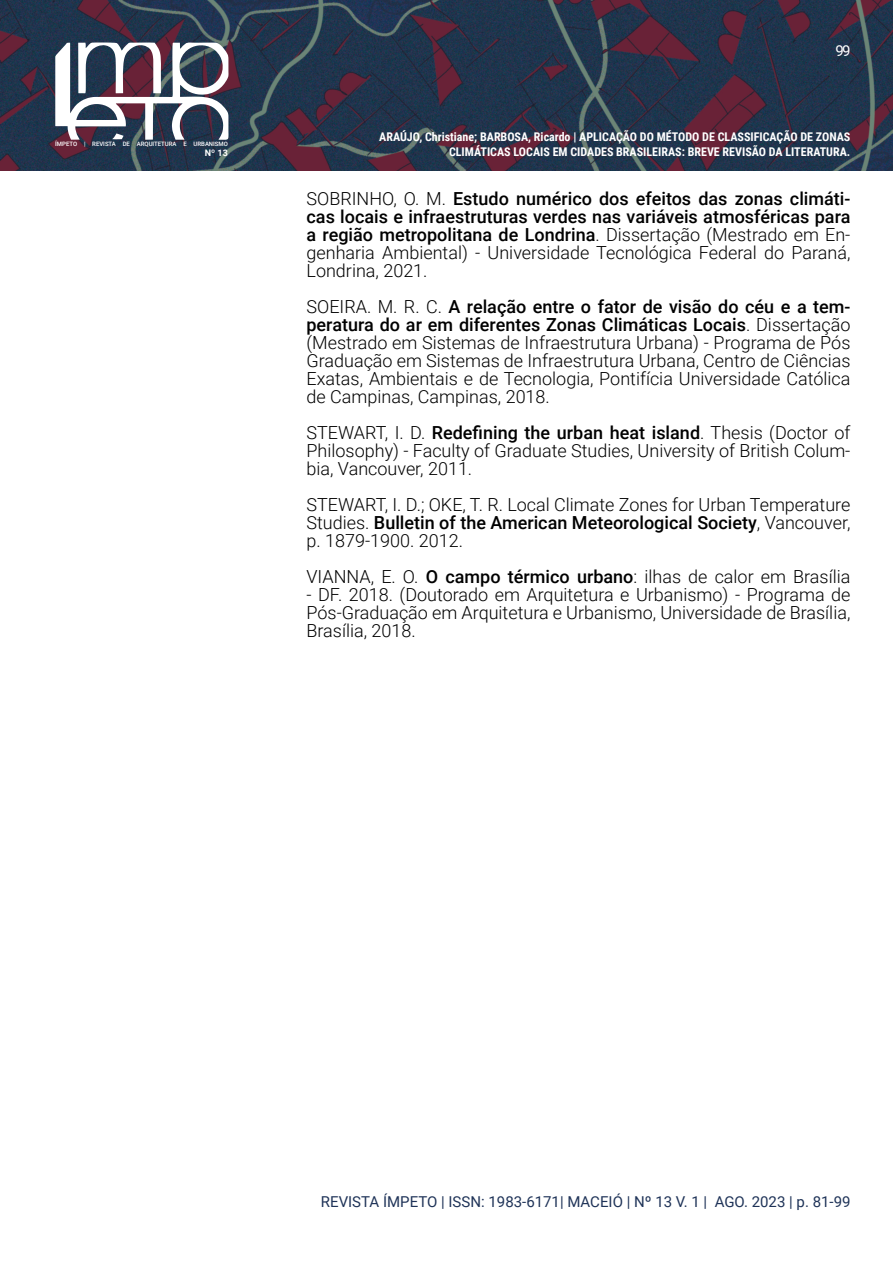
<style>
.page{position:relative;width:893px;height:1263px;background:#fff}
.page>*{position:absolute;margin:0;border:0;box-sizing:border-box;transform-origin:0 0}
.t1{font:300 18px/18px "Roboto";color:#000;text-align:justify}
.t2{font:500 18px/18px "Roboto";color:#000;text-align:justify}
.t3{font:15px "Roboto";color:#1f3358}
.t4{font:15px "Roboto";color:#fff}
.t5{font:700 12px/14.4px "Roboto Condensed";color:#fff;text-align:right}
.t6{font:700 9px "Roboto";color:#fff}
.t7{font:500 6px "Roboto";color:#fff}
.s1{font-weight:300}
.s2{font-weight:500}
</style>
<div class="page">
<img style="left:0;top:0;width:893px;height:170px">
<svg style="left:55px;top:42px;width:174px;height:98px"></svg>
<p class="t7" style="left:55px;top:140px;width:174px">ÍMPETO | REVISTA DE ARQUITETURA E URBANISMO</p>
<p class="t6" style="left:205px;top:147px;width:25px">Nº 13</p>
<p class="t4" style="left:836px;top:41px;width:16px">99</p>
<p class="t5" style="left:379px;top:129px;width:473px">ARAÚJO, Christiane; BARBOSA, Ricardo | APLICAÇÃO DO MÉTODO DE CLASSIFICAÇÃO DE ZONAS<br>CLIMÁTICAS LOCAIS EM CIDADES BRASILEIRAS: BREVE REVISÃO DA LITERATURA.</p>
<p class="t2" style="left:306px;top:189px;width:545px"><span class="s1">SOBRINHO, O. M.</span> Estudo numérico dos efeitos das zonas climáti&shy;cas locais e infraestruturas verdes nas variáveis atmosféricas para a região metropolitana de Londrina<span class="s1">. Dissertação (Mestrado em En&shy;genharia Ambiental) - Universidade Tecnológica Federal do Paraná, Londrina, 2021.</span></p>
<p class="t1" style="left:306px;top:297px;width:545px">SOEIRA. M. R. C. <span class="s2">A relação entre o fator de visão do céu e a tem&shy;peratura do ar em diferentes Zonas Climáticas Locais</span>. Dissertação (Mestrado em Sistemas de Infraestrutura Urbana) - Programa de Pós Graduação em Sistemas de Infraestrutura Urbana, Centro de Ciências Exatas, Ambientais e de Tecnologia, Pontifícia Universidade Católica de Campinas, Campinas, 2018.</p>
<p class="t1" style="left:306px;top:423px;width:545px">STEWART, I. D. <span class="s2">Redefining the urban heat island</span>. Thesis (Doctor of Philosophy) - Faculty of Graduate Studies, University of British Colum&shy;bia, Vancouver, 2011.</p>
<p class="t1" style="left:306px;top:495px;width:545px">STEWART, I. D.; OKE, T. R. Local Climate Zones for Urban Temperature Studies. <span class="s2">Bulletin of the American Meteorological Society</span>, Vancouver, p. 1879-1900. 2012.</p>
<p class="t1" style="left:306px;top:567px;width:545px">VIANNA, E. O. <span class="s2">O campo térmico urbano</span>: ilhas de calor em Brasília</p>
<p class="t1" style="left:306px;top:585px;width:545px">- DF. 2018. (Doutorado em Arquitetura e Urbanismo) - Programa de Pós-Graduação em Arquitetura e Urbanismo, Universidade de Brasília, Brasília, 2018.</p>
<p class="t3" style="left:321px;top:1191px;width:531px">REVISTA ÍMPETO | ISSN: 1983-6171| MACEIÓ | Nº 13 V. 1 | AGO. 2023 | p. 81-99</p>
</div>
